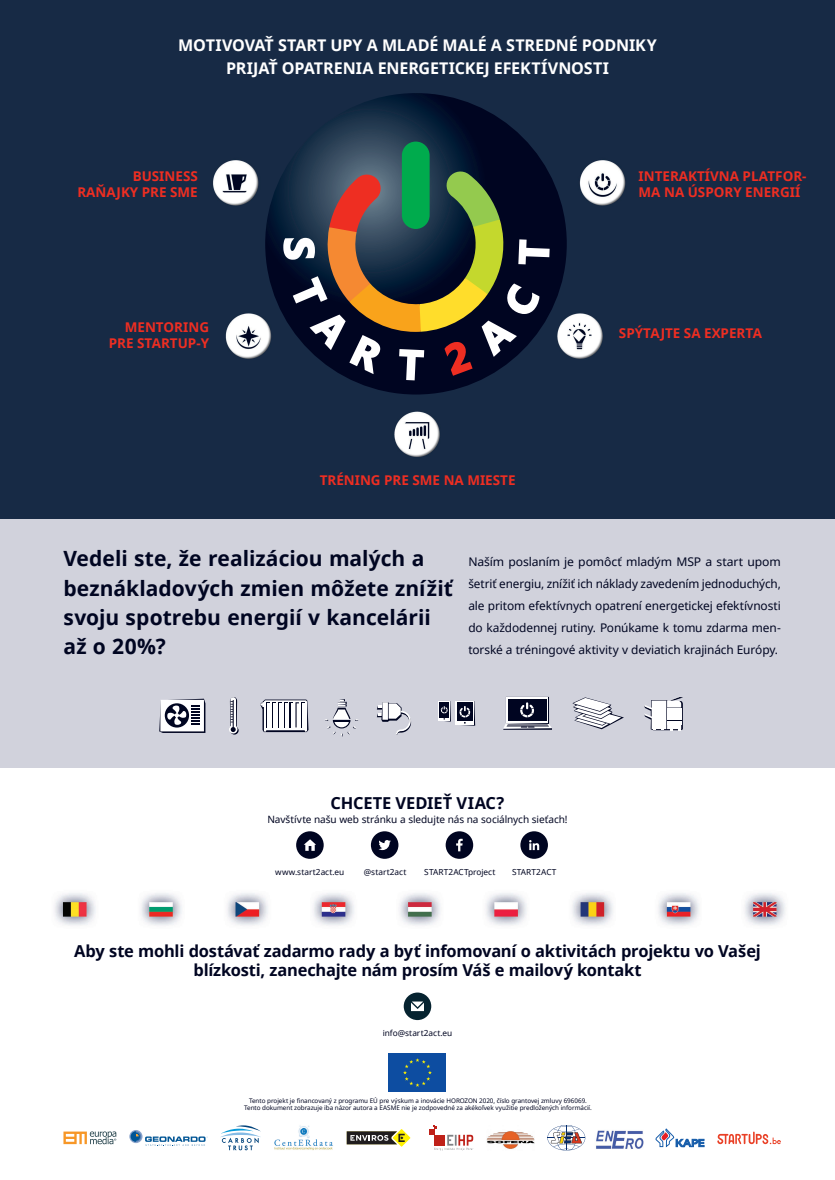
<style>
.page{position:relative;width:835px;height:1180px;background:#fff}
.page>*{position:absolute;margin:0;border:0;box-sizing:border-box;transform-origin:0 0}
.t1{font:700 21px/29.4px "Noto Sans";color:#000521}
.t2{font:700 16.45px/18.9px "Noto Sans";letter-spacing:-.015em;color:#000521;text-align:center}
.t3{font:700 16.1px/22px "Noto Sans";letter-spacing:-.01em;color:#fff;text-align:center}
.t4{font:700 13.44px/16.1px "Noto Sans";color:#ee2e22;text-align:right}
.t5{font:11.9px/22px "Noto Sans";letter-spacing:-.01em;color:#000521;text-align:justify}
.t6{font:10.04px "Noto Sans";letter-spacing:-.01em;color:#000521}
.t7{font:8.29px "Noto Sans";letter-spacing:.01em;color:#000521}
.t8{font:6.3px/7.3px "Noto Sans";letter-spacing:-.005em;color:#000521;text-align:center}
</style>
<div class="page">
<img style="left:0;top:0;width:834px;height:1151px">
<div style="left:0;top:519px;width:834px;height:248px;background:#d1d2dc"></div>
<div style="left:389px;top:1053px;width:57px;height:38px;background:#0d4da1"></div>
<svg style="left:403px;top:1058px;width:29px;height:29px"></svg>
<svg style="left:63px;top:1131px;width:53px;height:13px"></svg>
<svg style="left:129px;top:1130px;width:13px;height:13px"></svg>
<svg style="left:131px;top:1131px;width:76px;height:15px"></svg>
<svg style="left:220px;top:1125px;width:41px;height:25px"></svg>
<svg style="left:346px;top:1129px;width:64px;height:17px"></svg>
<img style="left:273px;top:1123px;width:61px;height:28px">
<svg style="left:429px;top:1125px;width:44px;height:25px"></svg>
<svg style="left:655px;top:1083px;width:49px;height:64px"></svg>
<svg style="left:547px;top:1125px;width:38px;height:25px"></svg>
<svg style="left:717px;top:1131px;width:63px;height:13px"></svg>
<img style="left:486px;top:1125px;width:48px;height:25px">
<div style="left:403px;top:992px;width:28px;height:28px;background:#062330;border-radius:50%"></div>
<svg style="left:411px;top:1001px;width:13px;height:10px"></svg>
<div style="left:296px;top:831px;width:27px;height:28px;background:#000521;border-radius:50%"></div>
<svg style="left:304px;top:839px;width:12px;height:12px"></svg>
<div style="left:371px;top:831px;width:27px;height:28px;background:#000521;border-radius:50%"></div>
<svg style="left:378px;top:840px;width:13px;height:10px"></svg>
<div style="left:520px;top:831px;width:28px;height:28px;background:#000521;border-radius:50%"></div>
<svg style="left:529px;top:840px;width:10px;height:10px"></svg>
<div style="left:445px;top:831px;width:28px;height:28px;background:#000521;border-radius:50%"></div>
<svg style="left:456px;top:839px;width:6px;height:12px"></svg>
<svg style="left:229px;top:697px;width:9px;height:37px"></svg>
<svg style="left:159px;top:698px;width:46px;height:35px;background:#a2a3ae"></svg>
<svg style="left:325px;top:699px;width:33px;height:38px"></svg>
<svg style="left:260px;top:699px;width:48px;height:33px"></svg>
<hr style="left:302px;top:703px;width:4px;height:25px;background:#fff">
<svg style="left:572px;top:697px;width:52px;height:32px"></svg>
<svg style="left:438px;top:701px;width:37px;height:24px"></svg>
<svg style="left:503px;top:697px;width:49px;height:33px;background:#606375"></svg>
<svg style="left:377px;top:702px;width:34px;height:32px"></svg>
<img style="left:592px;top:1127px;width:54px;height:24px">
<svg style="left:265px;top:93px;width:301px;height:301px;background:#101f38"></svg>
<div style="left:402px;top:142px;width:27px;height:87px;background:#00ab4d;border-radius:14px"></div>
<svg style="left:283px;top:170px;width:266px;height:210px;background:#474841"></svg>
<svg style="left:644px;top:697px;width:39px;height:33px"></svg>
<h3 class="t3" style="left:178px;top:34px;width:480px">MOTIVOVAŤ START UPY A MLADÉ MALÉ A STREDNÉ PODNIKY<br>PRIJAŤ OPATRENIA ENERGETICKEJ EFEKTÍVNOSTI</h3>
<p class="t4" style="left:77px;top:167px;width:122px">BUSINESS<br>RAŇAJKY PRE SME</p>
<p class="t4" style="left:638px;top:167px;width:169px;text-align:left">INTERAKTÍVNA PLATFOR-<br>MA NA ÚSPORY ENERGIÍ</p>
<p class="t4" style="left:109px;top:318px;width:102px">MENTORING<br>PRE STARTUP-Y</p>
<p class="t4" style="left:619px;top:325px;width:145px">SPÝTAJTE SA EXPERTA</p>
<p class="t4" style="left:319px;top:472px;width:197px">TRÉNING PRE SME NA MIESTE</p>
<h1 class="t1" style="left:63px;top:543px;width:391px">Vedeli ste, že realizáciou malých a beznákladových zmien môžete znížiť svoju spotrebu energií v kancelárii až o 20%?</h1>
<p class="t5" style="left:468px;top:550px;width:314px">Naším poslaním je pomôcť mladým MSP a start upom šetriť energiu, znížiť ich náklady zavedením jednoduchých, ale pritom efektívnych opatrení energetickej efektívnosti do každodennej rutiny. Ponúkame k tomu zdarma men&shy;torské a tréningové aktivity v deviatich krajinách Európy.</p>
<h2 class="t2" style="left:330px;top:793px;width:175px">CHCETE VEDIEŤ VIAC?</h2>
<p class="t6" style="left:267px;top:813px;width:302px">Navštívte našu web stránku a sledujte nás na sociálnych sieťach!</p>
<p class="t7" style="left:275px;top:866px;width:71px">www.start2act.eu</p>
<p class="t7" style="left:364px;top:866px;width:44px">@start2act</p>
<p class="t7" style="left:424px;top:866px;width:72px">START2ACTproject</p>
<p class="t7" style="left:512px;top:866px;width:46px">START2ACT</p>
<h2 class="t2" style="left:74px;top:941px;width:688px">Aby ste mohli dostávať zadarmo rady a byť infomovaní o aktivitách projektu vo Vašej blízkosti, zanechajte nám prosím Váš e mailový kontakt</h2>
<p class="t7" style="left:383px;top:1027px;width:71px">info@start2act.eu</p>
<p class="t8" style="left:244px;top:1096px;width:349px">Tento projekt je financovaný z programu EÚ pre výskum a inovácie HOROZON 2020, číslo grantovej zmluvy 696069.<br>Tento dokument zobrazuje iba názor autora a EASME nie je zodpovedné za akékoľvek využitie predložených informácií.</p>
</div>
